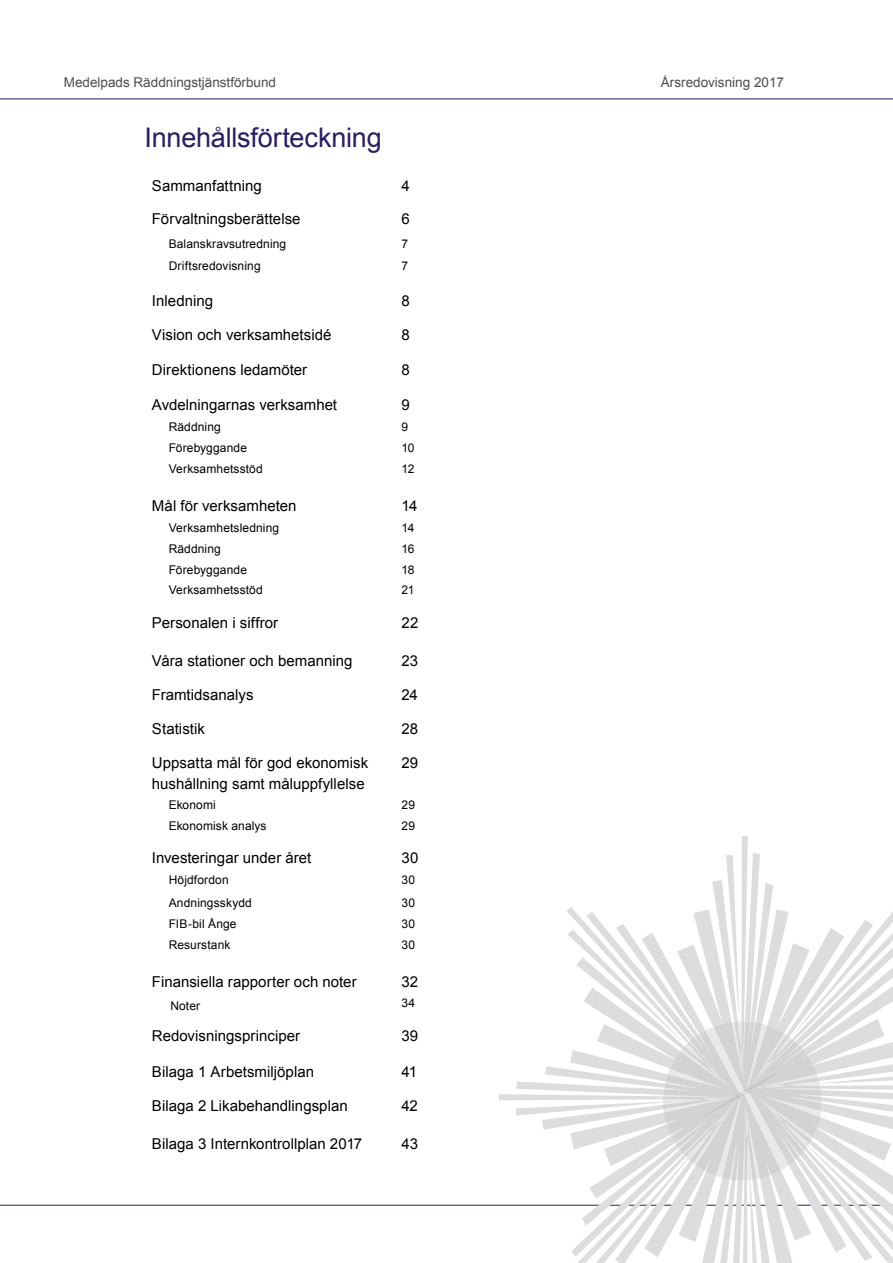
<style>
.page{position:relative;width:893px;height:1263px;background:#fff}
.page>*{position:absolute;margin:0;border:0;box-sizing:border-box;transform-origin:0 0}
.t1{font:27px "Arial";letter-spacing:-.01em;color:#271d67}
.t2{font:15px/21px "Arial";color:#000}
.t3{font:13.5px "Arial";color:#4d4d4f}
.t4{font:12px "Arial";letter-spacing:.01em;color:#000}
</style>
<div class="page">
<hr style="left:0;top:98px;width:893px;height:1px;background:#271d67">
<hr style="left:0;top:1205px;width:893px;height:1px;background:#271d67">
<svg style="left:499px;top:836px;width:394px;height:427px"></svg>
<p class="t3" style="left:64px;top:74px;width:214px">Medelpads Räddningstjänstförbund</p>
<p class="t3" style="left:661px;top:74px;width:125px">Årsredovisning 2017</p>
<h1 class="t1" style="left:145px;top:120px;width:239px">Innehållsförteckning</h1>
<p class="t2" style="left:152px;top:175px;width:111px">Sammanfattning</p>
<p class="t2" style="left:401px;top:175px;width:10px">4</p>
<p class="t2" style="left:152px;top:209px;width:150px">Förvaltningsberättelse</p>
<p class="t2" style="left:401px;top:209px;width:10px">6</p>
<p class="t4" style="left:169px;top:236px;width:119px">Balanskravsutredning</p>
<p class="t4" style="left:401px;top:236px;width:8px">7</p>
<p class="t4" style="left:169px;top:258px;width:94px">Driftsredovisning</p>
<p class="t4" style="left:401px;top:258px;width:8px">7</p>
<p class="t2" style="left:152px;top:291px;width:63px">Inledning</p>
<p class="t2" style="left:401px;top:291px;width:10px">8</p>
<p class="t2" style="left:152px;top:325px;width:181px">Vision och verksamhetsidé</p>
<p class="t2" style="left:401px;top:325px;width:10px">8</p>
<p class="t2" style="left:152px;top:360px;width:157px">Direktionens ledamöter</p>
<p class="t2" style="left:401px;top:360px;width:10px">8</p>
<p class="t2" style="left:152px;top:395px;width:187px">Avdelningarnas verksamhet</p>
<p class="t2" style="left:401px;top:395px;width:10px">9</p>
<p class="t4" style="left:169px;top:419px;width:54px">Räddning</p>
<p class="t4" style="left:401px;top:419px;width:8px">9</p>
<p class="t4" style="left:169px;top:440px;width:80px">Förebyggande</p>
<p class="t4" style="left:401px;top:440px;width:15px">10</p>
<p class="t4" style="left:169px;top:461px;width:96px">Verksamhetsstöd</p>
<p class="t4" style="left:401px;top:461px;width:14px">12</p>
<p class="t2" style="left:152px;top:496px;width:146px">Mål för verksamheten</p>
<p class="t2" style="left:401px;top:496px;width:18px">14</p>
<p class="t4" style="left:169px;top:520px;width:112px">Verksamhetsledning</p>
<p class="t4" style="left:401px;top:520px;width:14px">14</p>
<p class="t4" style="left:169px;top:541px;width:54px">Räddning</p>
<p class="t4" style="left:401px;top:541px;width:15px">16</p>
<p class="t4" style="left:169px;top:562px;width:80px">Förebyggande</p>
<p class="t4" style="left:401px;top:562px;width:15px">18</p>
<p class="t4" style="left:169px;top:582px;width:96px">Verksamhetsstöd</p>
<p class="t4" style="left:401px;top:582px;width:15px">21</p>
<p class="t2" style="left:152px;top:613px;width:128px">Personalen i siffror</p>
<p class="t2" style="left:401px;top:613px;width:18px">22</p>
<p class="t2" style="left:152px;top:650px;width:202px">Våra stationer och bemanning</p>
<p class="t2" style="left:401px;top:650px;width:18px">23</p>
<p class="t2" style="left:152px;top:684px;width:103px">Framtidsanalys</p>
<p class="t2" style="left:401px;top:684px;width:18px">24</p>
<p class="t2" style="left:152px;top:718px;width:54px">Statistik</p>
<p class="t2" style="left:401px;top:718px;width:18px">28</p>
<p class="t2" style="left:152px;top:752px;width:218px">Uppsatta mål för god ekonomisk hushållning samt måluppfyllelse</p>
<p class="t2" style="left:401px;top:752px;width:18px">29</p>
<p class="t4" style="left:169px;top:797px;width:49px">Ekonomi</p>
<p class="t4" style="left:401px;top:797px;width:15px">29</p>
<p class="t4" style="left:169px;top:818px;width:99px">Ekonomisk analys</p>
<p class="t4" style="left:401px;top:818px;width:15px">29</p>
<p class="t2" style="left:152px;top:848px;width:161px">Investeringar under året</p>
<p class="t2" style="left:401px;top:848px;width:18px">30</p>
<p class="t4" style="left:169px;top:872px;width:62px">Höjdfordon</p>
<p class="t4" style="left:401px;top:872px;width:15px">30</p>
<p class="t4" style="left:169px;top:895px;width:85px">Andningsskydd</p>
<p class="t4" style="left:401px;top:895px;width:15px">30</p>
<p class="t4" style="left:169px;top:916px;width:69px">FIB-bil Ånge</p>
<p class="t4" style="left:401px;top:916px;width:15px">30</p>
<p class="t4" style="left:169px;top:937px;width:63px">Resurstank</p>
<p class="t4" style="left:401px;top:937px;width:15px">30</p>
<p class="t2" style="left:152px;top:971px;width:206px">Finansiella rapporter och noter</p>
<p class="t2" style="left:401px;top:971px;width:18px">32</p>
<p class="t4" style="left:170px;top:997px;width:31px">Noter</p>
<p class="t4" style="left:401px;top:995px;width:15px">34</p>
<p class="t2" style="left:152px;top:1025px;width:150px">Redovisningsprinciper</p>
<p class="t2" style="left:401px;top:1025px;width:18px">39</p>
<p class="t2" style="left:152px;top:1061px;width:164px">Bilaga 1 Arbetsmiljöplan</p>
<p class="t2" style="left:401px;top:1061px;width:17px">41</p>
<p class="t2" style="left:152px;top:1095px;width:197px">Bilaga 2 Likabehandlingsplan</p>
<p class="t2" style="left:401px;top:1095px;width:18px">42</p>
<p class="t2" style="left:152px;top:1133px;width:212px">Bilaga 3 Internkontrollplan 2017</p>
<p class="t2" style="left:401px;top:1133px;width:18px">43</p>
</div>
